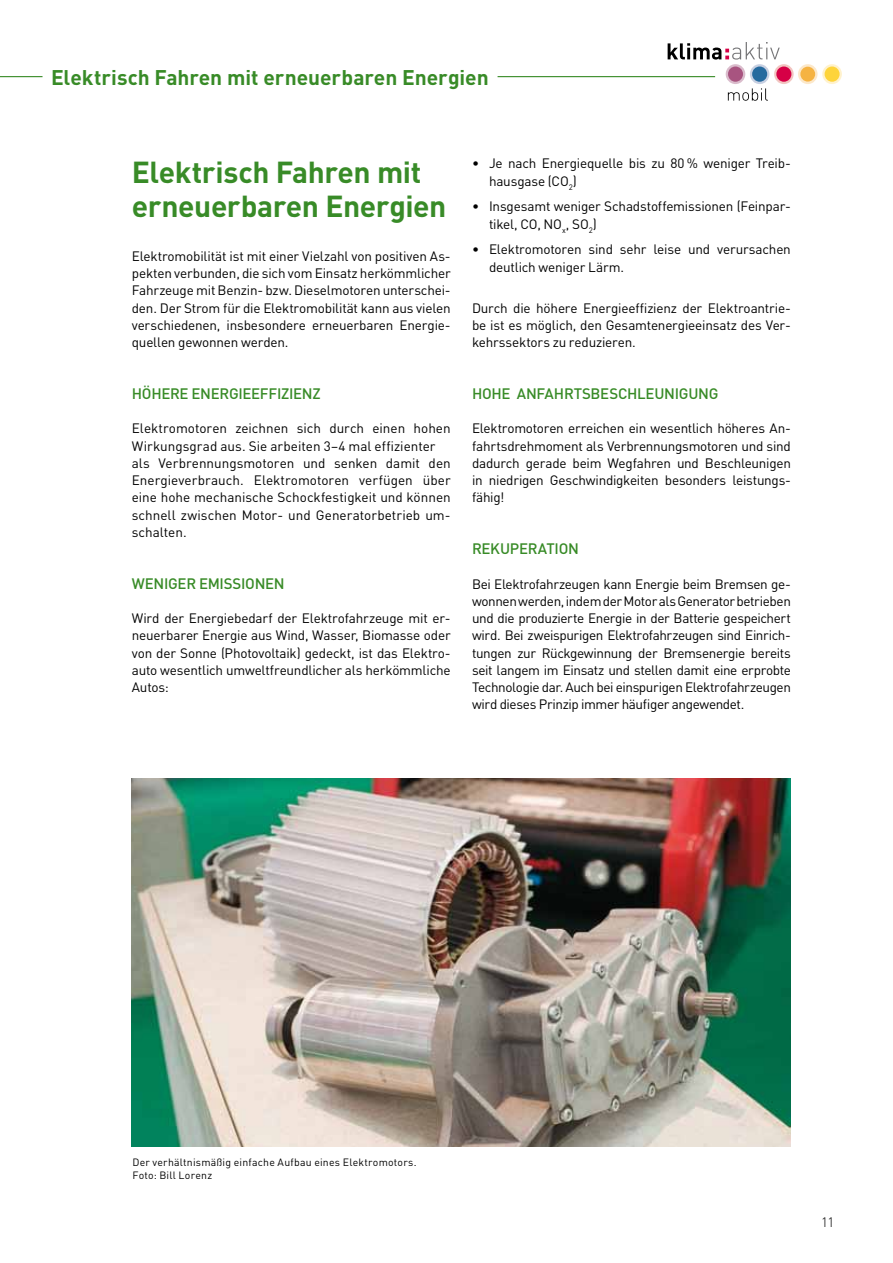
<style>
.page{position:relative;width:893px;height:1263px;background:#fff}
.page>*{position:absolute;margin:0;border:0;box-sizing:border-box;transform-origin:0 0}
.t1{font:700 30px/34.5px "DIN";letter-spacing:-.015em;color:#388b27}
.t2{font:700 21px "DIN";letter-spacing:-.005em;color:#388b27}
.t3{font:500 15px "DIN";letter-spacing:-.015em;color:#388b27}
.t4{font:13.5px/17.2px "DIN";letter-spacing:-.015em;color:#000}
.t5{font:300 13.5px "DIN";color:#000}
.t6{font:10.5px/13.5px "DIN";letter-spacing:.02em;color:#000}
</style>
<div class="page">
<hr style="left:0;top:76px;width:715px;height:1px;background:#388b27">
<svg style="left:668px;top:42px;width:112px;height:18px"></svg>
<svg style="left:726px;top:64px;width:19px;height:20px"></svg>
<div style="left:728px;top:67px;width:15px;height:15px;background:#a85480;border-radius:50%"></div>
<svg style="left:774px;top:64px;width:20px;height:20px"></svg>
<div style="left:776px;top:67px;width:15px;height:15px;background:#d60046;border-radius:50%"></div>
<svg style="left:798px;top:64px;width:19px;height:20px"></svg>
<div style="left:800px;top:67px;width:15px;height:15px;background:#f5b343;border-radius:50%"></div>
<svg style="left:822px;top:64px;width:20px;height:20px"></svg>
<div style="left:825px;top:67px;width:15px;height:15px;background:#fed43a;border-radius:50%"></div>
<svg style="left:750px;top:64px;width:19px;height:20px"></svg>
<div style="left:752px;top:67px;width:15px;height:15px;background:#256a9e;border-radius:50%"></div>
<svg style="left:728px;top:88px;width:40px;height:13px"></svg>
<div style="left:43px;top:74px;width:455px;height:5px;background:#fff"></div>
<img style="left:132px;top:778px;width:659px;height:369px">
<h2 class="t2" style="left:51px;top:63px;width:439px">Elektrisch Fahren mit erneuerbaren Energien</h2>
<h1 class="t1" style="left:132px;top:153px;width:316px">Elektrisch Fahren mit erneuerbaren Energien</h1>
<p class="t4" style="left:132px;top:247px;width:320px;text-align:justify">Elektromobilität ist mit einer Vielzahl von positiven As&shy;pekten verbunden, die sich vom Einsatz herkömmlicher Fahrzeuge mit Benzin- bzw. Dieselmotoren unterschei&shy;den. Der Strom für die Elektromobilität kann aus vielen verschiedenen, insbesondere erneuerbaren Energie&shy;quellen gewonnen werden.</p>
<p class="t3" style="left:132px;top:384px;width:21px">HÖHERE</p>
<p class="t3" style="left:192px;top:384px;width:29px">ENERGIEE</p>
<p class="t3" style="left:260px;top:384px;width:62px">FFIZIENZ</p>
<p class="t4" style="left:132px;top:420px;width:320px">Elektromotoren zeichnen sich durch einen hohen Wirkungsgrad aus. Sie arbeiten 3–4 mal effizienter als Verbrennungsmotoren und senken damit den Energieverbrauch. Elektromotoren verfügen über eine hohe mechanische Schockfestigkeit und können schnell zwischen Motor- und Generatorbetrieb um&shy;schalten.</p>
<p class="t3" style="left:132px;top:574px;width:41px">WENIGER</p>
<p class="t3" style="left:199px;top:574px;width:87px">EMISSIONEN</p>
<p class="t4" style="left:132px;top:609px;width:320px;text-align:justify">Wird der Energiebedarf der Elektrofahrzeuge mit er&shy;neuerbarer Energie aus Wind, Wasser, Biomasse oder von der Sonne (Photovoltaik) gedeckt, ist das Elektro&shy;auto wesentlich umweltfreundlicher als herkömmliche Autos:</p>
<p class="t4" style="left:489px;top:155px;width:301px;text-indent:-17px">• Je nach Energiequelle bis zu 80 % weniger Treib&shy;hausgase (CO<sub>2</sub>)</p>
<p class="t4" style="left:489px;top:198px;width:303px;text-indent:-17px">• Insgesamt weniger Schadstoffemissionen (Feinpar&shy;tikel, CO, NO<sub>x</sub>, SO<sub>2</sub>)</p>
<p class="t4" style="left:489px;top:241px;width:303px;text-indent:-17px">• Elektromotoren sind sehr leise und verursachen deutlich weniger Lärm.</p>
<p class="t4" style="left:472px;top:299px;width:320px;text-align:justify">Durch die höhere Energieeffizienz der Elektroantrie&shy;be ist es möglich, den Gesamtenergieeinsatz des Ver&shy;kehrssektors zu reduzieren.</p>
<p class="t3" style="left:472px;top:384px;width:92px">HOHE ANFAHRT</p>
<p class="t3" style="left:582px;top:384px;width:46px">SBESCHLE</p>
<p class="t3" style="left:654px;top:384px;width:64px">UNIGUNG</p>
<p class="t4" style="left:472px;top:420px;width:320px">Elektromotoren erreichen ein wesentlich höheres An&shy;fahrtsdrehmoment als Verbrennungsmotoren und sind dadurch gerade beim Wegfahren und Beschleunigen in niedrigen Geschwindigkeiten besonders leistungs&shy;fähig!</p>
<p class="t3" style="left:472px;top:539px;width:48px">REKUPER</p>
<p class="t3" style="left:538px;top:539px;width:43px">ATION</p>
<p class="t4" style="left:472px;top:575px;width:320px;text-align:justify">Bei Elektrofahrzeugen kann Energie beim Bremsen ge&shy;wonnen werden, indem der Motor als Generator betrieben und die produzierte Energie in der Batterie gespeichert wird. Bei zweispurigen Elektrofahrzeugen sind Einrich&shy;tungen zur Rückgewinnung der Bremsenergie bereits seit langem im Einsatz und stellen damit eine erprobte Technologie dar. Auch bei einspurigen Elektrofahrzeugen wird dieses Prinzip immer häufiger angewendet.</p>
<p class="t6" style="left:132px;top:1155px;width:286px">Der verhältnismäßig einfache Aufbau eines Elektromotors.<br>Foto: Bill Lorenz</p>
<p class="t5" style="left:821px;top:1214px;width:15px">11</p>
</div>
